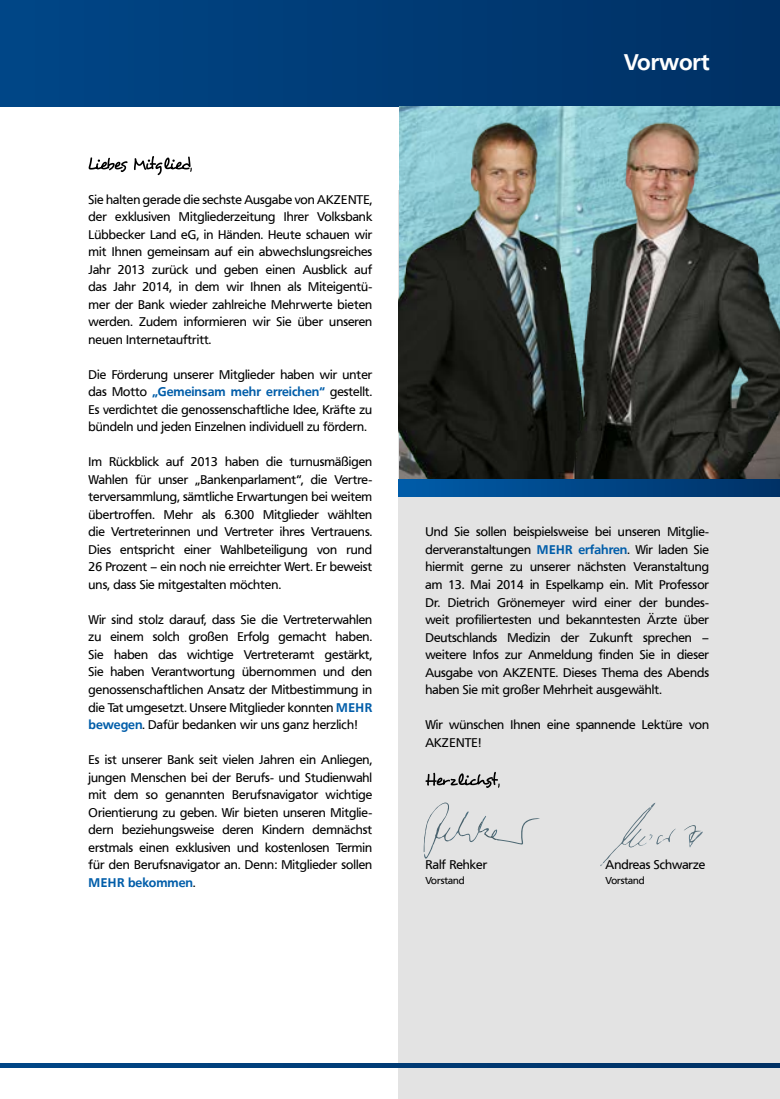
<style>
.page{position:relative;width:780px;height:1099px;background:#fff}
.page>*{position:absolute;margin:0;border:0;box-sizing:border-box;transform-origin:0 0}
.t1{font:700 22.5px "Frutiger VR";color:#fff}
.t2{font:12.5px/17.5px "Frutiger VR";color:#000;text-align:justify}
.t3{font:10px "Frutiger VR";color:#000}
.s1{font-weight:700;color:#005da9}
</style>
<div class="page">
<div style="left:0;top:0;width:780px;height:106px;background:linear-gradient(to right,#004687,#003064)"></div>
<div style="left:399px;top:190px;width:381px;height:908px;background:#e3e3e3"></div>
<img style="left:399px;top:110px;width:170px;height:369px">
<img style="left:569px;top:110px;width:211px;height:369px">
<svg style="left:89px;top:156px;width:103px;height:19px"></svg>
<div style="left:399px;top:479px;width:381px;height:18px;background:linear-gradient(to right,#005caa,#003166)"></div>
<svg style="left:425px;top:771px;width:74px;height:17px"></svg>
<svg style="left:423px;top:802px;width:117px;height:56px"></svg>
<svg style="left:684px;top:825px;width:18px;height:22px"></svg>
<svg style="left:600px;top:803px;width:76px;height:63px"></svg>
<svg style="left:0;top:1063px;width:780px;height:4px;background:#003b75"></svg>
<p class="t2" style="left:89px;top:191px;width:285px">Sie halten gerade die sechste Ausgabe von AKZENTE, der exklusiven Mitgliederzeitung Ihrer Volksbank Lübbecker Land eG, in Händen. Heute schauen wir mit Ihnen gemeinsam auf ein abwechslungsreiches Jahr 2013 zurück und geben einen Ausblick auf das Jahr 2014, in dem wir Ihnen als Miteigentü&shy;mer der Bank wieder zahlreiche Mehrwerte bieten werden. Zudem informieren wir Sie über unseren neuen Internetauftritt.</p>
<p class="t2" style="left:89px;top:366px;width:285px">Die Förderung unserer Mitglieder haben wir unter das Motto <span class="s1">„Gemeinsam mehr erreichen“</span> gestellt.<br>Es verdichtet die genossenschaftliche Idee, Kräfte zu bündeln und jeden Einzelnen individuell zu fördern.</p>
<p class="t2" style="left:89px;top:453px;width:285px">Im Rückblick auf 2013 haben die turnusmäßigen Wahlen für unser „Bankenparlament“, die Vertre&shy;terversammlung, sämtliche Erwartungen bei weitem übertroffen. Mehr als 6.300 Mitglieder wählten die Vertreterinnen und Vertreter ihres Vertrauens.<br>Dies entspricht einer Wahlbeteiligung von rund 26 Prozent – ein noch nie erreichter Wert. Er beweist uns, dass Sie mitgestalten möchten.</p>
<p class="t2" style="left:89px;top:611px;width:285px">Wir sind stolz darauf, dass Sie die Vertreterwahlen zu einem solch großen Erfolg gemacht haben.<br>Sie haben das wichtige Vertreteramt gestärkt, Sie haben Verantwortung übernommen und den genossenschaftlichen Ansatz der Mitbestimmung in die Tat umgesetzt. Unsere Mitglieder konnten <span class="s1">MEHR bewegen</span>. Dafür bedanken wir uns ganz herzlich!</p>
<p class="t2" style="left:89px;top:751px;width:285px">Es ist unserer Bank seit vielen Jahren ein Anliegen, jungen Menschen bei der Berufs- und Studienwahl mit dem so genannten Berufsnavigator wichtige Orientierung zu geben. Wir bieten unseren Mitglie&shy;dern beziehungsweise deren Kindern demnächst erstmals einen exklusiven und kostenlosen Termin für den Berufsnavigator an. Denn: Mitglieder sollen <span class="s1">MEHR bekommen</span>.</p>
<h1 class="t1" style="left:624px;top:49px;width:87px">Vorwort</h1>
<p class="t2" style="left:425px;top:523px;width:285px">Und Sie sollen beispielsweise bei unseren Mitglie&shy;derveranstaltungen <span class="s1">MEHR erfahren</span>. Wir laden Sie hiermit gerne zu unserer nächsten Veranstaltung am 13. Mai 2014 in Espelkamp ein. Mit Professor Dr. Dietrich Grönemeyer wird einer der bundes&shy;weit profiliertesten und bekanntesten Ärzte über Deutschlands Medizin der Zukunft sprechen – weitere Infos zur Anmeldung finden Sie in dieser Ausgabe von AKZENTE. Dieses Thema des Abends haben Sie mit großer Mehrheit ausgewählt.</p>
<p class="t2" style="left:425px;top:716px;width:285px">Wir wünschen Ihnen eine spannende Lektüre von<br>AKZENTE!</p>
<p class="t2" style="left:425px;top:856px;width:63px">Ralf Rehker</p>
<p class="t2" style="left:605px;top:856px;width:101px">Andreas Schwarze</p>
<p class="t3" style="left:425px;top:874px;width:41px">Vorstand</p>
<p class="t3" style="left:605px;top:874px;width:41px">Vorstand</p>
</div>
